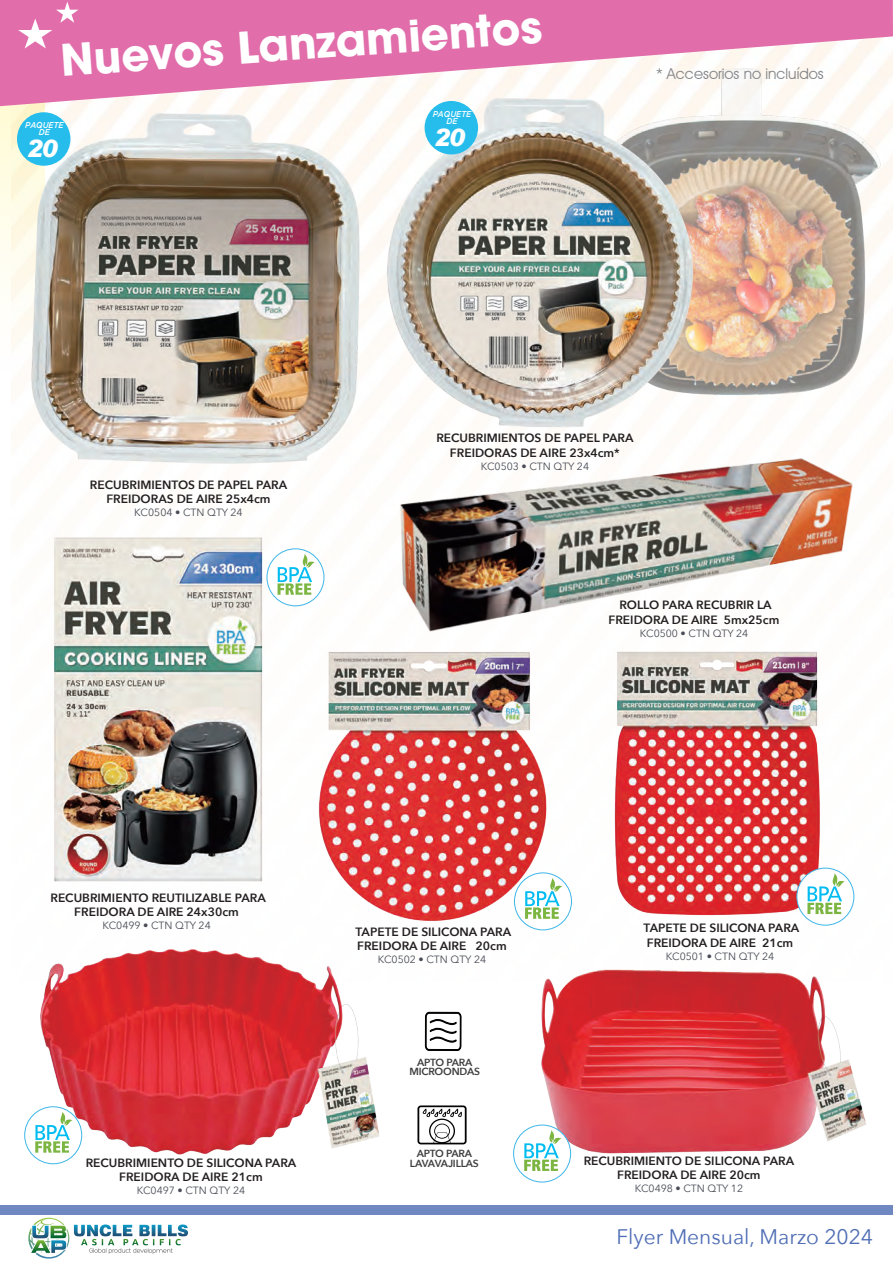
<style>
.page{position:relative;width:893px;height:1263px;background:#fff}
.page>*{position:absolute;margin:0;border:0;box-sizing:border-box;transform-origin:0 0}
.t1{font:700 43.5px "Avant Garde LT";color:#fff}
.t2{font:italic 900 24px "Arial";color:#fff}
.t3{font:21px "Avenir Next";color:#506eb5}
.t4{font:15px "Avant Garde IT Cby BT";color:#808285}
.t5{font:600 12px/14.4px "Avenir Next";color:#231f20;text-align:center}
.t6{font:10.5px "Avenir Next";color:#494c56}
.t7{font:600 10.35px/9.8px "Avenir Next";letter-spacing:-.02em;color:#3e3e3f;text-align:center}
.t8{font:italic 500 8.55px "Gotham";color:#fff;scale:.91 1}
</style>
<div class="page">
<svg style="left:0;top:106px;width:45px;height:243px"></svg>
<img style="left:702px;top:106px;width:191px;height:290px">
<div style="left:0;top:1205px;width:893px;height:9px;background:#6f88c2"></div>
<img style="left:74px;top:1224px;width:114px;height:13px">
<img style="left:92px;top:1239px;width:89px;height:6px">
<img style="left:28px;top:1218px;width:37px;height:30px">
<img style="left:32px;top:1226px;width:17px;height:12px">
<img style="left:51px;top:1226px;width:15px;height:12px">
<img style="left:31px;top:1240px;width:35px;height:13px">
<svg style="left:89px;top:1248px;width:84px;height:6px"></svg>
<svg style="left:0;top:0;width:893px;height:106px;fill:#e16eab"></svg>
<svg style="left:18px;top:2px;width:61px;height:46px"></svg>
<img style="left:400px;top:458px;width:453px;height:174px">
<img style="left:24px;top:949px;width:355px;height:216px">
<img style="left:525px;top:969px;width:341px;height:206px">
<img style="left:594px;top:629px;width:248px;height:294px">
<img style="left:318px;top:652px;width:240px;height:275px">
<img style="left:54px;top:537px;width:224px;height:345px">
<div style="left:514px;top:873px;width:58px;height:57px;background:#fff;border:1px solid #3eb6e9;border-radius:50%"></div>
<svg style="left:525px;top:878px;width:37px;height:41px"></svg>
<div style="left:797px;top:868px;width:57px;height:57px;background:#fff;border:1px solid #3eb6e9;border-radius:50%"></div>
<svg style="left:807px;top:873px;width:38px;height:41px"></svg>
<div style="left:267px;top:549px;width:57px;height:57px;background:#fff;border:1px solid #3eb6e9;border-radius:50%"></div>
<svg style="left:278px;top:554px;width:37px;height:41px"></svg>
<svg style="left:24px;top:1106px;width:58px;height:58px"></svg>
<svg style="left:35px;top:1112px;width:37px;height:41px"></svg>
<div style="left:513px;top:1125px;width:58px;height:57px;background:#fff;border:1px solid #3eb6e9;border-radius:50%"></div>
<svg style="left:524px;top:1130px;width:37px;height:41px"></svg>
<img style="left:19px;top:108px;width:357px;height:356px">
<img style="left:382px;top:81px;width:320px;height:347px">
<div style="left:17px;top:112px;width:53px;height:54px;background:#26bded;border-radius:50%"></div>
<div style="left:425px;top:101px;width:53px;height:53px;background:#26bded;border-radius:50%"></div>
<svg style="left:425px;top:708px;width:36px;height:343px"></svg>
<svg style="left:417px;top:1105px;width:50px;height:39px"></svg>
<h1 class="t1" style="left:59px;top:32px;width:484px;rotate:-4deg">Nuevos Lanzamientos</h1>
<p class="t8" style="left:433px;top:108px;width:44px">PAQUETE</p>
<p class="t8" style="left:446px;top:115px;width:14px">DE</p>
<p class="t8" style="left:25px;top:119px;width:44px">PAQUETE</p>
<p class="t8" style="left:39px;top:127px;width:14px">DE</p>
<p class="t2" style="left:434px;top:122px;width:32px">20</p>
<p class="t2" style="left:26px;top:133px;width:32px">20</p>
<p class="t4" style="left:655px;top:64px;width:170px">* Accesorios no incluídos</p>
<p class="t5" style="left:90px;top:477px;width:199px">RECUBRIMIENTOS DE PAPEL PARA</p>
<p class="t5" style="left:106px;top:492px;width:166px">FREIDORAS DE AIRE 25x4cm</p>
<p class="t6" style="left:134px;top:504px;width:110px">KC0504 • CTN QTY 24</p>
<p class="t5" style="left:436px;top:430px;width:199px">RECUBRIMIENTOS DE PAPEL PARA</p>
<p class="t5" style="left:450px;top:445px;width:171px">FREIDORAS DE AIRE 23x4cm*</p>
<p class="t6" style="left:481px;top:457px;width:110px">KC0503 • CTN QTY 24</p>
<p class="t5" style="left:619px;top:598px;width:154px">ROLLO PARA RECUBRIR LA</p>
<p class="t5" style="left:609px;top:612px;width:172px">FREIDORA DE AIRE 5mx25cm</p>
<p class="t6" style="left:640px;top:624px;width:110px">KC0500 • CTN QTY 24</p>
<p class="t5" style="left:50px;top:890px;width:217px">RECUBRIMIENTO REUTILIZABLE PARA<br>FREIDORA DE AIRE 24x30cm</p>
<p class="t6" style="left:102px;top:917px;width:110px">KC0499 • CTN QTY 24</p>
<p class="t5" style="left:86px;top:1155px;width:212px">RECUBRIMIENTO DE SILICONA PARA</p>
<p class="t5" style="left:119px;top:1169px;width:145px">FREIDORA DE AIRE 21cm</p>
<p class="t6" style="left:137px;top:1181px;width:110px">KC0497 • CTN QTY 24</p>
<p class="t5" style="left:356px;top:924px;width:157px">TAPETE DE SILICONA PARA</p>
<p class="t5" style="left:357px;top:938px;width:151px">FREIDORA DE AIRE 20cm</p>
<p class="t6" style="left:378px;top:951px;width:110px">KC0502 • CTN QTY 24</p>
<p class="t7" style="left:409px;top:1057px;width:72px">APTO PARA<br>MICROONDAS</p>
<p class="t7" style="left:410px;top:1149px;width:70px">APTO PARA<br>LAVAVAJILLAS</p>
<p class="t5" style="left:644px;top:921px;width:157px">TAPETE DE SILICONA PARA</p>
<p class="t5" style="left:647px;top:935px;width:148px">FREIDORA DE AIRE 21cm</p>
<p class="t6" style="left:666px;top:947px;width:110px">KC0501 • CTN QTY 24</p>
<p class="t5" style="left:584px;top:1153px;width:212px">RECUBRIMIENTO DE SILICONA PARA</p>
<p class="t5" style="left:617px;top:1167px;width:145px">FREIDORA DE AIRE 20cm</p>
<p class="t6" style="left:635px;top:1179px;width:110px">KC0498 • CTN QTY 12</p>
<h3 class="t3" style="left:616px;top:1219px;width:258px">Flyer Mensual, Marzo 2024</h3>
</div>
